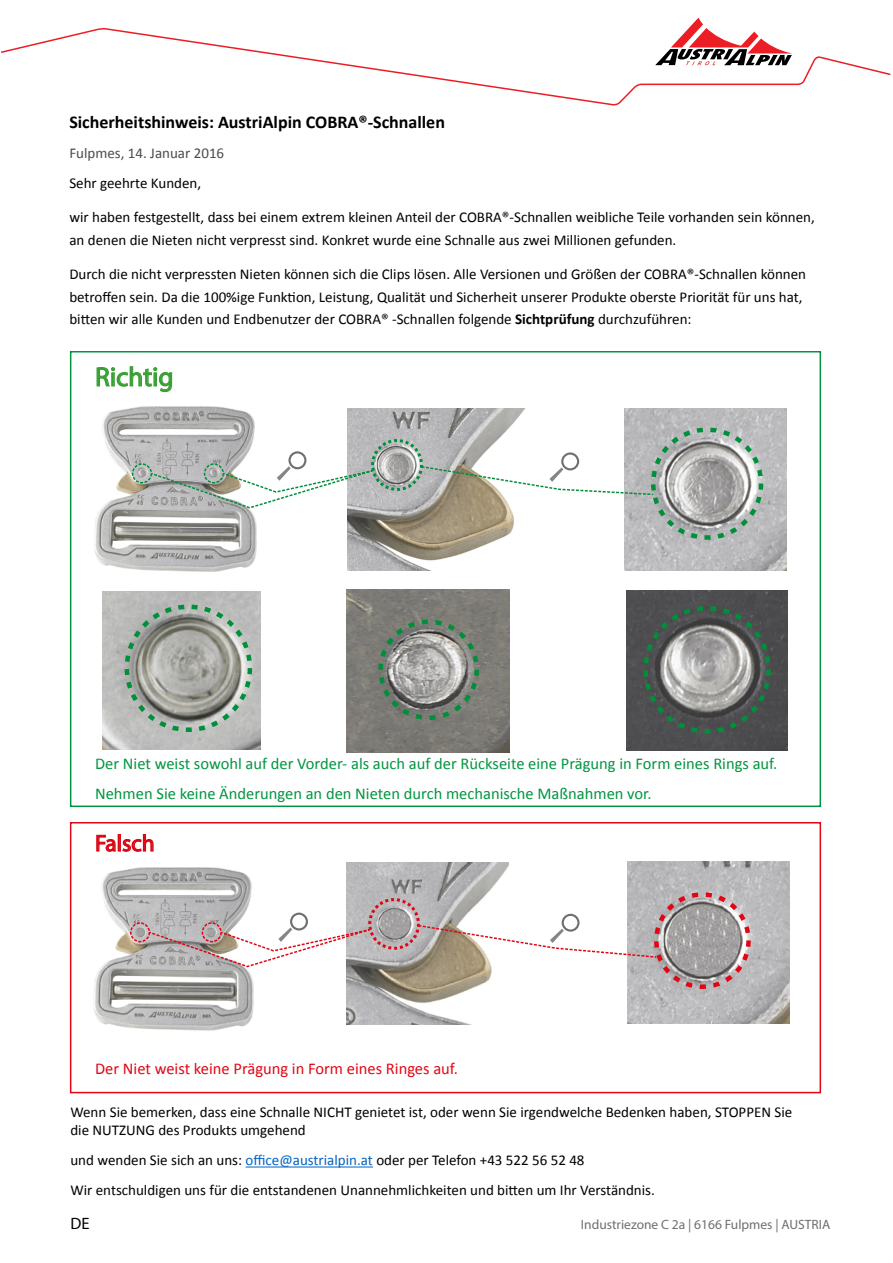
<style>
.page{position:relative;width:893px;height:1263px;background:#fff}
.page>*{position:absolute;margin:0;border:0;box-sizing:border-box;transform-origin:0 0}
.t1{font:27px "Myriad Pro";color:#3aa035}
.t2{font:23.25px "Myriad Pro";color:#d90d17}
.t3{font:700 18px "Calibri";color:#000}
.t4{font:16.5px/30px "Calibri";color:#009540}
.t5{font:16.5px "Calibri";color:#e20613}
.t6{font:16.5px "Myriad Pro";color:#000}
.t7{font:15px/22.5px "Calibri";color:#000}
.t8{font:15px "Calibri";color:#4c4b4b}
.t9{font:13.5px "Myriad Pro";color:#706f6f}
.s1{font-weight:700}
.s2{color:#0563c1}
</style>
<div class="page">
<img style="left:346px;top:589px;width:163px;height:163px">
<hr style="left:246px;top:1166px;width:127px;height:1px;background:#0563c1">
<svg style="left:96px;top:366px;width:77px;height:41px"></svg>
<svg style="left:96px;top:833px;width:58px;height:19px"></svg>
<img style="left:348px;top:408px;width:178px;height:163px">
<img style="left:94px;top:407px;width:163px;height:165px">
<div style="left:132px;top:463px;width:20px;height:20px;border:2px dashed #008f3a;border-radius:50%"></div>
<img style="left:624px;top:408px;width:163px;height:163px">
<div style="left:371px;top:439px;width:52px;height:52px;border:3px dashed #008f3a;border-radius:50%"></div>
<div style="left:651px;top:427px;width:112px;height:113px;border:4px dashed #008f3a;border-radius:50%"></div>
<img style="left:627px;top:590px;width:160px;height:161px">
<img style="left:103px;top:592px;width:157px;height:157px">
<div style="left:125px;top:604px;width:127px;height:128px;border:4px dashed #008f3a;border-radius:50%"></div>
<div style="left:643px;top:606px;width:128px;height:127px;border:4px dashed #008f3a;border-radius:50%"></div>
<div style="left:378px;top:619px;width:101px;height:101px;border:4px dashed #008f3a;border-radius:50%"></div>
<img style="left:627px;top:862px;width:162px;height:162px">
<img style="left:346px;top:863px;width:162px;height:162px">
<img style="left:94px;top:867px;width:160px;height:164px">
<div style="left:130px;top:922px;width:20px;height:20px;border:2px dashed #e10613;border-radius:50%"></div>
<div style="left:368px;top:898px;width:52px;height:52px;border:3px dashed #e10613;border-radius:50%"></div>
<div style="left:654px;top:892px;width:97px;height:97px;border:4px dashed #e10613;border-radius:50%"></div>
<svg style="left:148px;top:920px;width:260px;height:48px"></svg>
<svg style="left:290px;top:913px;width:18px;height:17px"></svg>
<div style="left:292px;top:915px;width:14px;height:13px;background:#fff;border-radius:50%"></div>
<svg style="left:420px;top:924px;width:236px;height:34px"></svg>
<svg style="left:562px;top:914px;width:17px;height:18px"></svg>
<div style="left:564px;top:916px;width:13px;height:13px;background:#fff;border-radius:50%"></div>
<svg style="left:149px;top:461px;width:262px;height:48px"></svg>
<svg style="left:288px;top:451px;width:18px;height:18px"></svg>
<div style="left:291px;top:453px;width:13px;height:14px;background:#fff;border-radius:50%"></div>
<svg style="left:423px;top:465px;width:230px;height:31px"></svg>
<svg style="left:561px;top:452px;width:18px;height:18px"></svg>
<div style="left:563px;top:455px;width:14px;height:13px;background:#fff;border-radius:50%"></div>
<div style="left:70px;top:351px;width:751px;height:456px;border:2px solid #009440"></div>
<div style="left:70px;top:822px;width:751px;height:271px;border:2px solid #e10613"></div>
<svg style="left:689px;top:18px;width:14px;height:10px"></svg>
<svg style="left:1px;top:28px;width:890px;height:78px"></svg>
<p class="t3" style="left:69px;top:109px;width:377px">Sicherheitshinweis: AustriAlpin COBRA®-Schnallen</p>
<p class="t8" style="left:69px;top:142px;width:156px">Fulpmes, 14. Januar 2016</p>
<p class="t7" style="left:69px;top:171px;width:133px">Sehr geehrte Kunden,</p>
<p class="t7" style="left:69px;top:205px;width:747px">wir haben festgestellt, dass bei einem extrem kleinen Anteil der COBRA®-Schnallen weibliche Teile vorhanden sein können, an denen die Nieten nicht verpresst sind. Konkret wurde eine Schnalle aus zwei Millionen gefunden.</p>
<p class="t7" style="left:69px;top:262px;width:738px">Durch die nicht verpressten Nieten können sich die Clips lösen. Alle Versionen und Größen der COBRA®-Schnallen können betroffen sein. Da die 100%ige Funktion, Leistung, Qualität und Sicherheit unserer Produkte oberste Priorität für uns hat, bitten wir alle Kunden und Endbenutzer der COBRA® -Schnallen folgende <span class="s1">Sichtprüfung</span> durchzuführen:</p>
<h1 class="t1" style="left:95px;top:360px;width:80px">Richtig</h1>
<p class="t4" style="left:95px;top:748px;width:684px">Der Niet weist sowohl auf der Vorder- als auch auf der Rückseite eine Prägung in Form eines Rings auf.<br>Nehmen Sie keine Änderungen an den Nieten durch mechanische Maßnahmen vor.</p>
<h2 class="t2" style="left:95px;top:829px;width:61px">Falsch</h2>
<p class="t5" style="left:95px;top:1057px;width:364px">Der Niet weist keine Prägung in Form eines Ringes auf.</p>
<p class="t7" style="left:70px;top:1103px;width:723px;line-height:18px">Wenn Sie bemerken, dass eine Schnalle NICHT genietet ist, oder wenn Sie irgendwelche Bedenken haben, STOPPEN Sie die NUTZUNG des Produkts umgehend</p>
<p class="t7" style="left:70px;top:1145px;width:586px;line-height:30px">und wenden Sie sich an uns: <span class="s2">office@austrialpin.at</span> oder per Telefon +43 522 56 52 48<br>Wir entschuldigen uns für die entstandenen Unannehmlichkeiten und bitten um Ihr Verständnis.</p>
<p class="t6" style="left:70px;top:1213px;width:21px">DE</p>
<p class="t9" style="left:581px;top:1215px;width:251px">Industriezone C 2a | 6166 Fulpmes | AUSTRIA</p>
</div>
